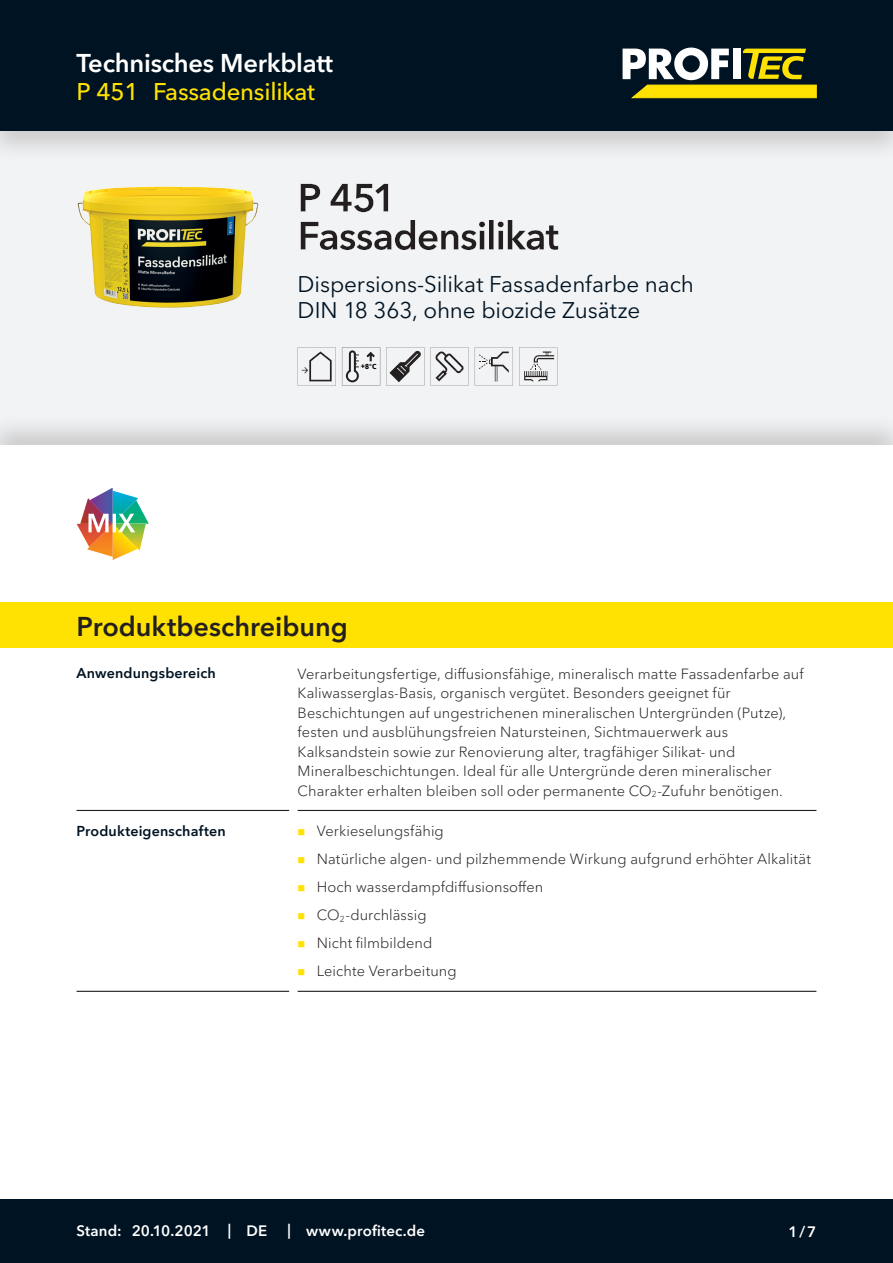
<style>
.page{position:relative;width:893px;height:1263px;background:#fff}
.page>*{position:absolute;margin:0;border:0;box-sizing:border-box;transform-origin:0 0}
.CB_AF_Kapitel_Uebers{font:600 27px "Avenir Next Cyr";color:#231f20}
.CB_AF_Kopf_TM{font:600 25.5px "Avenir Next Cyr";letter-spacing:-.01em;color:#fff}
.CB_AF_Kopf_Produktna{font:500 24px "Avenir Next Cyr";letter-spacing:-.01em;color:#ffe201}
.t1{font:22.5px/25.5px "Avenir Next Cyr";letter-spacing:-.005em;color:#001322}
.CB_AF_Fuss_Stand_lin{font:600 15px "Avenir Next Cyr";letter-spacing:.01em;color:#fff}
.CB_AF_Text_Standard{font:300 14.7px/19.5px "Avenir Next Cyr";letter-spacing:.005em;color:#231f20}
.CB_AF_Abschnitt_Uebe{font:600 14.25px "Avenir Next Cyr";letter-spacing:.01em;color:#001322}
.t2{font:900 7.35px "Frutiger LT";color:#000}
.s1{font-weight:400}
</style>
<div class="page">
<div style="left:0;top:0;width:893px;height:131px;background:#001322"></div>
<div style="left:0;top:1199px;width:893px;height:64px;background:#001322"></div>
<hr style="left:77px;top:810px;width:212px;height:1px;background:#231f20">
<hr style="left:298px;top:810px;width:518px;height:1px;background:#231f20">
<hr style="left:77px;top:991px;width:212px;height:1px;background:#231f20">
<hr style="left:298px;top:991px;width:518px;height:1px;background:#231f20">
<div style="left:0;top:602px;width:893px;height:46px;background:#ffe201"></div>
<div style="left:0;top:122px;width:893px;height:328px;background:#231f20;opacity:.2"></div>
<img style="left:113px;top:491px;width:25px;height:69px">
<img style="left:94px;top:488px;width:19px;height:10px">
<img style="left:80px;top:498px;width:33px;height:26px">
<img style="left:113px;top:500px;width:36px;height:24px">
<img style="left:113px;top:524px;width:33px;height:26px">
<img style="left:87px;top:547px;width:26px;height:10px">
<img style="left:77px;top:524px;width:36px;height:23px">
<svg style="left:88px;top:514px;width:47px;height:18px"></svg>
<svg style="left:623px;top:48px;width:193px;height:50px"></svg>
<p class="CB_AF_Kopf_TM" style="left:77px;top:47px;width:258px">Technisches Merkblatt</p>
<p class="CB_AF_Kopf_Produktna" style="left:77px;top:78px;width:64px">P 451</p>
<p class="CB_AF_Kopf_Produktna" style="left:153px;top:78px;width:163px">Fassadensilikat</p>
<h3 class="t1" style="left:298px;top:271px;width:398px">Dispersions-Silikat Fassadenfarbe nach<br>DIN 18 363, ohne biozide Zusätze</h3>
<p class="t2" style="left:361px;top:362px;width:17px">+8<span class="s1">°</span>C</p>
<p class="CB_AF_Kapitel_Uebers" style="left:77px;top:610px;width:273px">Produktbeschreibung</p>
<p class="CB_AF_Abschnitt_Uebe" style="left:77px;top:665px;width:141px">Anwendungsbereich</p>
<p class="CB_AF_Text_Standard" style="left:298px;top:664px;width:507px">Verarbeitungsfertige, diffusionsfähige, mineralisch matte Fassadenfarbe auf Kaliwasserglas-Basis, organisch vergütet. Besonders geeignet für Beschichtungen auf ungestrichenen mineralischen Untergründen (Putze), festen und ausblühungsfreien Natursteinen, Sichtmauerwerk aus Kalksandstein sowie zur Renovierung alter, tragfähiger Silikat- und Mineralbeschichtungen. Ideal für alle Untergründe deren mineralischer Charakter erhalten bleiben soll oder permanente CO<sub>2</sub>-Zufuhr benötigen.</p>
<p class="CB_AF_Abschnitt_Uebe" style="left:77px;top:822px;width:151px">Produkteigenschaften</p>
<p class="CB_AF_Text_Standard" style="left:317px;top:821px;width:129px">Verkieselungsfähig</p>
<p class="CB_AF_Text_Standard" style="left:317px;top:849px;width:496px">Natürliche algen- und pilzhemmende Wirkung aufgrund erhöhter Alkalität</p>
<p class="CB_AF_Text_Standard" style="left:317px;top:877px;width:228px">Hoch wasserdampfdiffusionsoffen</p>
<p class="CB_AF_Text_Standard" style="left:317px;top:905px;width:111px">CO<sub>2</sub>-durchlässig</p>
<p class="CB_AF_Text_Standard" style="left:317px;top:933px;width:117px">Nicht filmbildend</p>
<p class="CB_AF_Text_Standard" style="left:317px;top:961px;width:141px">Leichte Verarbeitung</p>
<p class="CB_AF_Fuss_Stand_lin" style="left:77px;top:1222px;width:47px">Stand:</p>
<p class="CB_AF_Fuss_Stand_lin" style="left:132px;top:1222px;width:80px">20.10.2021</p>
<p class="CB_AF_Fuss_Stand_lin" style="left:228px;top:1221px;width:5px">|</p>
<p class="CB_AF_Fuss_Stand_lin" style="left:247px;top:1222px;width:22px">DE</p>
<p class="CB_AF_Fuss_Stand_lin" style="left:287px;top:1221px;width:5px">|</p>
<p class="CB_AF_Fuss_Stand_lin" style="left:306px;top:1222px;width:120px">www.profitec.de</p>
<p class="CB_AF_Fuss_Stand_lin" style="left:788px;top:1222px;width:29px">1/7</p>
</div>
